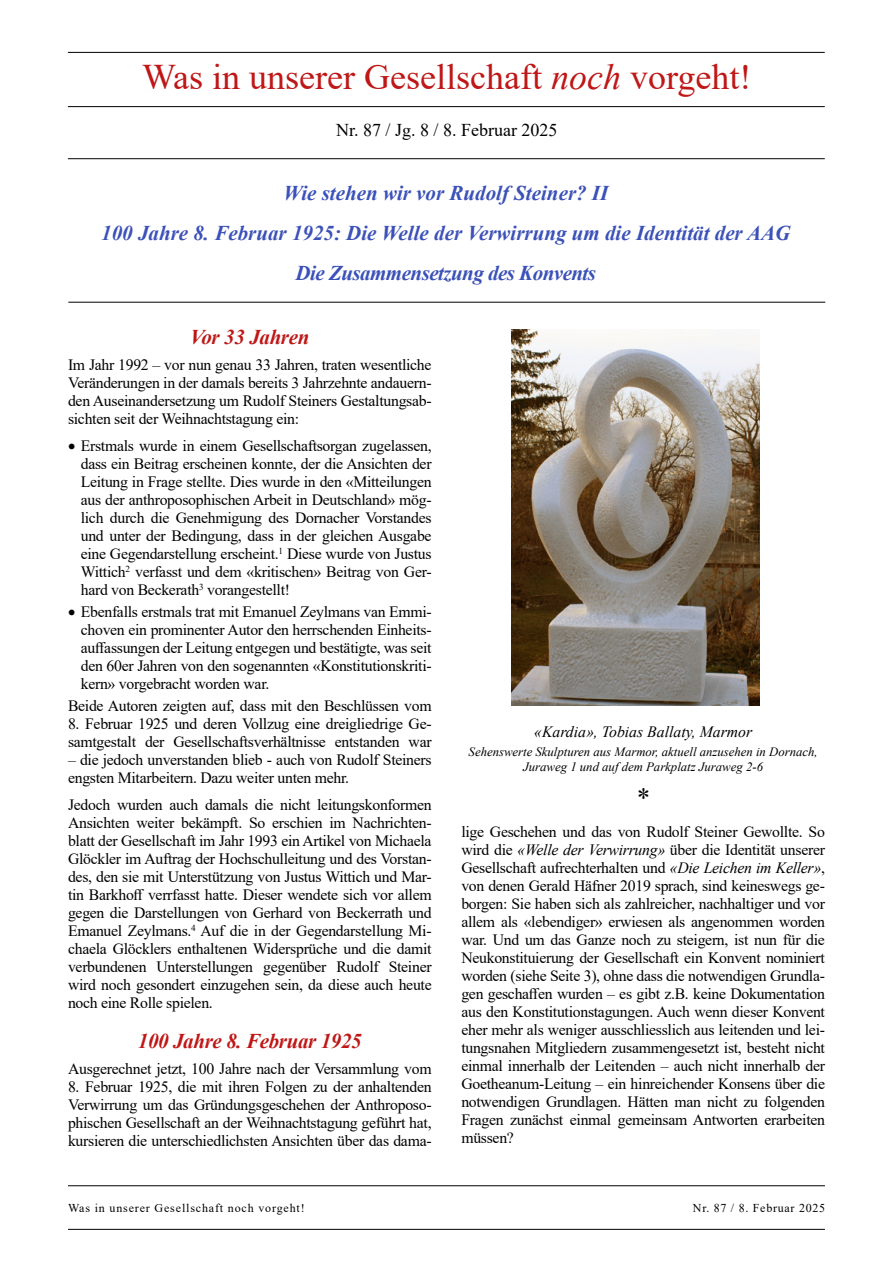
<style>
.page{position:relative;width:893px;height:1263px;background:#fff}
.page>*{position:absolute;margin:0;border:0;box-sizing:border-box;transform-origin:0 0}
.t1{font:36px "Times New Roman";color:#bf1717}
.t2{font:27px "Times New Roman";color:#000}
.t3{font:italic 700 21px/40px "Times New Roman";color:#3b51b8;text-align:center}
.t4{font:italic 700 21px "Times New Roman";letter-spacing:-.02em;color:#bf1717}
.t5{font:18px "Times New Roman";color:#000}
.t6{font:15.75px/18px "Times New Roman";letter-spacing:-.02em;color:#000;text-align:justify}
.t7{font:italic 15.75px "Times New Roman";color:#000}
.t8{font:italic 12.75px/15px "Times New Roman";color:#000;text-align:center}
.t9{font:12px "Times New Roman";letter-spacing:.07em;color:#000}
.s1{font-style:italic}
</style>
<div class="page">
<hr style="left:68px;top:1185px;width:757px;height:1px;background:#000">
<hr style="left:68px;top:1229px;width:757px;height:1px;background:#000">
<hr style="left:68px;top:52px;width:757px;height:1px;background:#000">
<hr style="left:68px;top:106px;width:757px;height:1px;background:#000">
<hr style="left:68px;top:158px;width:757px;height:1px;background:#000">
<hr style="left:68px;top:302px;width:757px;height:1px;background:#000">
<img style="left:512px;top:330px;width:248px;height:376px">
<h1 class="t1" style="left:142px;top:51px;width:611px">Was in unserer Gesellschaft <span class="s1">noch</span> vorgeht!</h1>
<p class="t5" style="left:336px;top:117px;width:223px">Nr. 87 / Jg. 8 / 8. Februar 2025</p>
<h3 class="t3" style="left:101px;top:173px;width:691px">Wie stehen wir vor Rudolf Steiner? II<br>100 Jahre 8. Februar 1925: Die Welle der Verwirrung um die Identität der AAG<br>Die Zusammensetzung des Konvents</h3>
<h3 class="t4" style="left:190px;top:322px;width:121px">Vor 33 Jahren</h3>
<p class="t6" style="left:68px;top:355px;width:365px">Im Jahr 1992 – vor nun genau 33 Jahren, traten wesentliche Veränderungen in der damals bereits 3 Jahrzehnte andauern&shy;den Auseinandersetzung um Rudolf Steiners Gestaltungsab&shy;sichten seit der Weihnachtstagung ein:</p>
<p class="t6" style="left:81px;top:436px;width:352px;text-indent:-13px">• Erstmals wurde in einem Gesellschaftsorgan zugelassen, dass ein Beitrag erscheinen konnte, der die Ansichten der Leitung in Frage stellte. Dies wurde in den «Mitteilungen aus der anthroposophischen Arbeit in Deutschland» mög&shy;lich durch die Genehmigung des Dornacher Vorstandes und unter der Bedingung, dass in der gleichen Ausgabe eine Gegendarstellung erscheint.<sup>1</sup> Diese wurde von Justus Wittich<sup>2</sup> verfasst und dem «kritischen» Beitrag von Ger&shy;hard von Beckerath<sup>3</sup> vorangestellt!</p>
<p class="t6" style="left:81px;top:602px;width:352px;text-indent:-13px">• Ebenfalls erstmals trat mit Emanuel Zeylmans van Emmi&shy;choven ein prominenter Autor den herrschenden Einheits&shy;auffassungen der Leitung entgegen und bestätigte, was seit den 60er Jahren von den sogenannten «Konstitutionskriti&shy;kern» vorgebracht worden war.</p>
<p class="t6" style="left:68px;top:697px;width:365px">Beide Autoren zeigten auf, dass mit den Beschlüssen vom</p>
<p class="t6" style="left:68px;top:715px;width:365px">8. Februar 1925 und deren Vollzug eine dreigliedrige Ge&shy;samtgestalt der Gesellschaftsverhältnisse entstanden war</p>
<p class="t6" style="left:68px;top:751px;width:365px">– die jedoch unverstanden blieb - auch von Rudolf Steiners engsten Mitarbeitern. Dazu weiter unten mehr.</p>
<p class="t6" style="left:68px;top:795px;width:365px">Jedoch wurden auch damals die nicht leitungskonformen Ansichten weiter bekämpft. So erschien im Nachrichten&shy;blatt der Gesellschaft im Jahr 1993 ein Artikel von Michaela Glöckler im Auftrag der Hochschulleitung und des Vorstan&shy;des, den sie mit Unterstützung von Justus Wittich und Mar&shy;tin Barkhoff verrfasst hatte. Dieser wendete sich vor allem gegen die Darstellungen von Gerhard von Beckerrath und Emanuel Zeylmans.<sup>4</sup> Auf die in der Gegendarstellung Mi&shy;chaela Glöcklers enthaltenen Widersprüche und die damit verbundenen Unterstellungen gegenüber Rudolf Steiner wird noch gesondert einzugehen sein, da diese auch heute noch eine Rolle spielen.</p>
<h3 class="t4" style="left:138px;top:1026px;width:225px">100 Jahre 8. Februar 1925</h3>
<p class="t6" style="left:68px;top:1060px;width:365px">Ausgerechnet jetzt, 100 Jahre nach der Versammlung vom</p>
<p class="t6" style="left:68px;top:1078px;width:365px">8. Februar 1925, die mit ihren Folgen zu der anhaltenden Verwirrung um das Gründungsgeschehen der Anthroposo&shy;phischen Gesellschaft an der Weihnachtstagung geführt hat, kursieren die unterschiedlichsten Ansichten über das dama-</p>
<p class="t7" style="left:534px;top:721px;width:220px">«Kardia», Tobias Ballaty, Marmor</p>
<p class="t8" style="left:469px;top:744px;width:351px">Sehenswerte Skulpturen aus Marmor, aktuell anzusehen in Dornach,<br>Juraweg 1 und auf dem Parkplatz Juraweg 2-6</p>
<h2 class="t2" style="left:637px;top:779px;width:15px">*</h2>
<p class="t6" style="left:461px;top:822px;width:365px">lige Geschehen und das von Rudolf Steiner Gewollte. So wird die <span class="s1">«Welle der Verwirrung»</span> über die Identität unserer Gesellschaft aufrechterhalten und <span class="s1">«Die Leichen im Keller»</span>, von denen Gerald Häfner 2019 sprach, sind keineswegs ge&shy;borgen: Sie haben sich als zahlreicher, nachhaltiger und vor allem als «lebendiger» erwiesen als angenommen worden war. Und um das Ganze noch zu steigern, ist nun für die Neukonstituierung der Gesellschaft ein Konvent nominiert worden (siehe Seite 3), ohne dass die notwendigen Grundla&shy;gen geschaffen wurden – es gibt z.B. keine Dokumentation aus den Konstitutionstagungen. Auch wenn dieser Konvent eher mehr als weniger ausschliesslich aus leitenden und lei&shy;tungsnahen Mitgliedern zusammengesetzt ist, besteht nicht einmal innerhalb der Leitenden – auch nicht innerhalb der Goetheanum-Leitung – ein hinreichender Konsens über die notwendigen Grundlagen. Hätten man nicht zu folgenden Fragen zunächst einmal gemeinsam Antworten erarbeiten müssen?</p>
<p class="t9" style="left:68px;top:1199px;width:238px">Was in unserer Gesellschaft noch vorgeht!</p>
<p class="t9" style="left:693px;top:1199px;width:134px">Nr. 87 / 8. Februar 2025</p>
</div>
